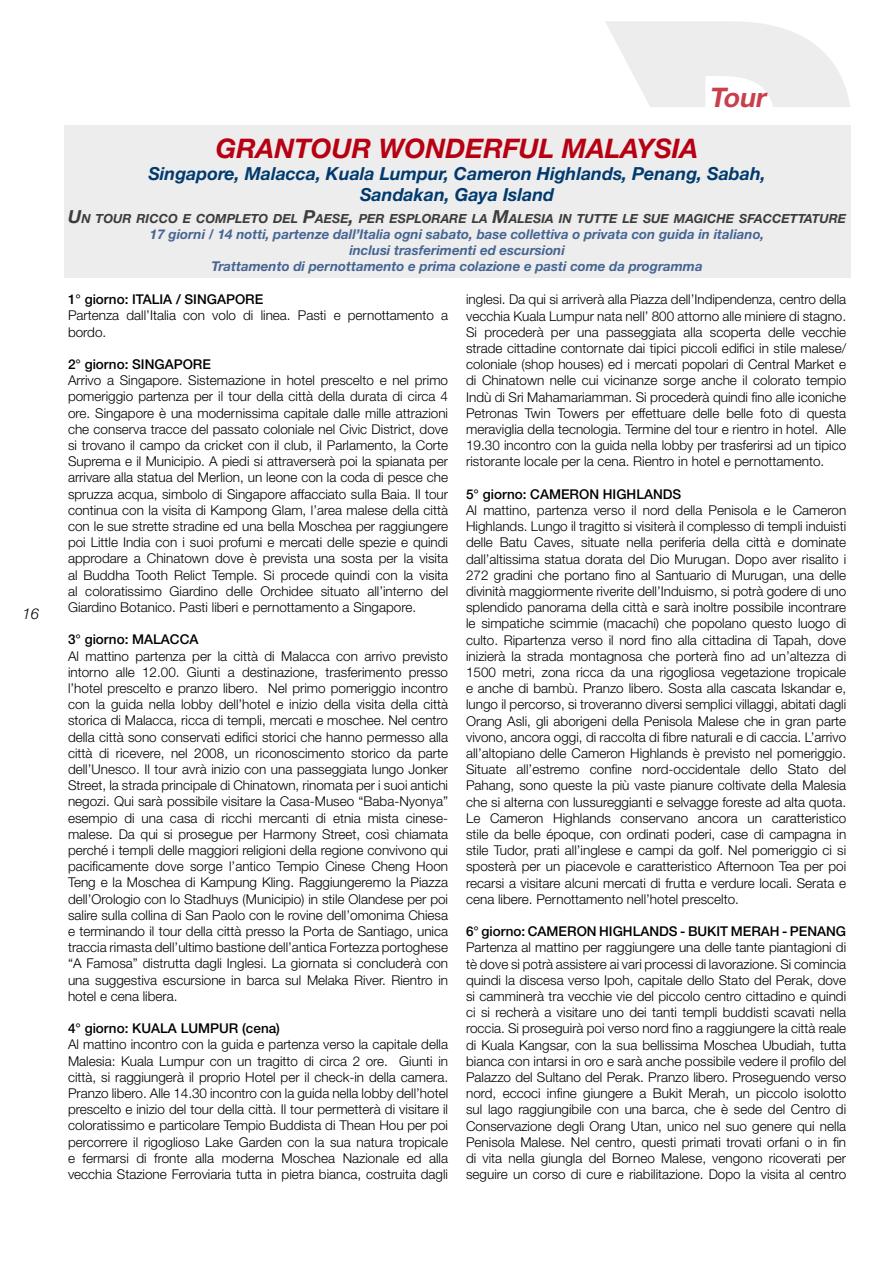
<style>
.page{position:relative;width:893px;height:1263px;background:#fff}
.page>*{position:absolute;margin:0;border:0;box-sizing:border-box;transform-origin:0 0}
.t1{font:italic 700 27px "Helvetica Neue";color:#b70012}
.t2{font:italic 700 27px "Helvetica Neue";color:#c9404d}
.t3{font:italic 700 18px/21.6px "Helvetica Neue";color:#003a6e;text-align:center}
.t4{font:italic 300 15px "Helvetica Neue";color:#000}
.t5{font:300 13.5px/16.2px "Helvetica Neue";color:#000;text-align:justify}
.t6{font:italic 700 13.5px/16.2px "Helvetica Neue";color:#466594;text-align:center}
.t7{font:500 13.5px "Helvetica Neue";color:#000}
.t8{font:italic 700 12.6px "Helvetica Neue";color:#3c3c3b}
.s1{font-size:18px}
</style>
<div class="page">
<svg style="left:605px;top:21px;width:245px;height:86px"></svg>
<div style="left:64px;top:125px;width:786px;height:152px;background:#ededed"></div>
<p class="t4" style="left:22px;top:602px;width:18px">16</p>
<h1 class="t2" style="left:709px;top:76px;width:66px">Tour</h1>
<h1 class="t1" style="left:216px;top:127px;width:484px">GRANTOUR WONDERFUL MALAYSIA</h1>
<h2 class="t3" style="left:148px;top:163px;width:619px">Singapore, Malacca, Kuala Lumpur, Cameron Highlands, Penang, Sabah,<br>Sandakan, Gaya Island</h2>
<p class="t8" style="left:68px;top:208px;width:780px"><span class="s1">U</span>N TOUR RICCO E COMPLETO DEL <span class="s1">P</span>AESE<span class="s1">,</span> PER ESPLORARE LA <span class="s1">M</span>ALESIA IN TUTTE LE SUE MAGICHE SFACCETTATURE</p>
<p class="t6" style="left:150px;top:226px;width:616px">17 giorni / 14 notti, partenze dall’Italia ogni sabato, base collettiva o privata con guida in italiano, inclusi trasferimenti ed escursioni<br>Trattamento di pernottamento e prima colazione e pasti come da programma</p>
<p class="t7" style="left:68px;top:288px;width:197px">1° giorno: ITALIA / SINGAPORE</p>
<p class="t5" style="left:68px;top:307px;width:382px">Partenza dall’Italia con volo di linea. Pasti e pernottamento a bordo.</p>
<p class="t7" style="left:68px;top:353px;width:144px">2° giorno: SINGAPORE</p>
<p class="t5" style="left:68px;top:371px;width:382px">Arrivo a Singapore. Sistemazione in hotel prescelto e nel primo pomeriggio partenza per il tour della città della durata di circa 4 ore. Singapore è una modernissima capitale dalle mille attrazioni che conserva tracce del passato coloniale nel Civic District, dove si trovano il campo da cricket con il club, il Parlamento, la Corte Suprema e il Municipio. A piedi si attraverserà poi la spianata per arrivare alla statua del Merlion, un leone con la coda di pesce che spruzza acqua, simbolo di Singapore affacciato sulla Baia. Il tour continua con la visita di Kampong Glam, l’area malese della città con le sue strette stradine ed una bella Moschea per raggiungere poi Little India con i suoi profumi e mercati delle spezie e quindi approdare a Chinatown dove è prevista una sosta per la visita al Buddha Tooth Relict Temple. Si procede quindi con la visita al coloratissimo Giardino delle Orchidee situato all’interno del Giardino Botanico. Pasti liberi e pernottamento a Singapore.</p>
<p class="t7" style="left:68px;top:629px;width:132px">3° giorno: MALACCA</p>
<p class="t5" style="left:68px;top:647px;width:382px">Al mattino partenza per la città di Malacca con arrivo previsto intorno alle 12.00. Giunti a destinazione, trasferimento presso l’hotel prescelto e pranzo libero. Nel primo pomeriggio incontro con la guida nella lobby dell’hotel e inizio della visita della città storica di Malacca, ricca di templi, mercati e moschee. Nel centro della città sono conservati edifici storici che hanno permesso alla città di ricevere, nel 2008, un riconoscimento storico da parte dell’Unesco. Il tour avrà inizio con una passeggiata lungo Jonker Street, la strada principale di Chinatown, rinomata per i suoi antichi negozi. Qui sarà possibile visitare la Casa-Museo “Baba-Nyonya” esempio di una casa di ricchi mercanti di etnia mista cinese&shy;malese. Da qui si prosegue per Harmony Street, così chiamata perché i templi delle maggiori religioni della regione convivono qui pacificamente dove sorge l’antico Tempio Cinese Cheng Hoon Teng e la Moschea di Kampung Kling. Raggiungeremo la Piazza dell’Orologio con lo Stadhuys (Municipio) in stile Olandese per poi salire sulla collina di San Paolo con le rovine dell’omonima Chiesa e terminando il tour della città presso la Porta de Santiago, unica traccia rimasta dell’ultimo bastione dell’antica Fortezza portoghese “A Famosa” distrutta dagli Inglesi. La giornata si concluderà con una suggestiva escursione in barca sul Melaka River. Rientro in hotel e cena libera.</p>
<p class="t7" style="left:68px;top:1017px;width:213px">4° giorno: KUALA LUMPUR (cena)</p>
<p class="t5" style="left:68px;top:1036px;width:382px">Al mattino incontro con la guida e partenza verso la capitale della Malesia: Kuala Lumpur con un tragitto di circa 2 ore. Giunti in città, si raggiungerà il proprio Hotel per il check-in della camera.<br>Pranzo libero. Alle 14.30 incontro con la guida nella lobby dell’hotel prescelto e inizio del tour della città. Il tour permetterà di visitare il coloratissimo e particolare Tempio Buddista di Thean Hou per poi percorrere il rigoglioso Lake Garden con la sua natura tropicale e fermarsi di fronte alla moderna Moschea Nazionale ed alla vecchia Stazione Ferroviaria tutta in pietra bianca, costruita dagli</p>
<p class="t5" style="left:466px;top:291px;width:382px">inglesi. Da qui si arriverà alla Piazza dell’Indipendenza, centro della vecchia Kuala Lumpur nata nell’ 800 attorno alle miniere di stagno.<br>Si procederà per una passeggiata alla scoperta delle vecchie strade cittadine contornate dai tipici piccoli edifici in stile malese/ coloniale (shop houses) ed i mercati popolari di Central Market e di Chinatown nelle cui vicinanze sorge anche il colorato tempio Indù di Sri Mahamariamman. Si procederà quindi fino alle iconiche Petronas Twin Towers per effettuare delle belle foto di questa meraviglia della tecnologia. Termine del tour e rientro in hotel. Alle 19.30 incontro con la guida nella lobby per trasferirsi ad un tipico ristorante locale per la cena. Rientro in hotel e pernottamento.</p>
<p class="t7" style="left:466px;top:483px;width:217px">5° giorno: CAMERON HIGHLANDS</p>
<p class="t5" style="left:466px;top:501px;width:382px">Al mattino, partenza verso il nord della Penisola e le Cameron Highlands. Lungo il tragitto si visiterà il complesso di templi induisti delle Batu Caves, situate nella periferia della città e dominate dall’altissima statua dorata del Dio Murugan. Dopo aver risalito i 272 gradini che portano fino al Santuario di Murugan, una delle divinità maggiormente riverite dell’Induismo, si potrà godere di uno splendido panorama della città e sarà inoltre possibile incontrare le simpatiche scimmie (macachi) che popolano questo luogo di culto. Ripartenza verso il nord fino alla cittadina di Tapah, dove inizierà la strada montagnosa che porterà fino ad un’altezza di 1500 metri, zona ricca da una rigogliosa vegetazione tropicale e anche di bambù. Pranzo libero. Sosta alla cascata Iskandar e, lungo il percorso, si troveranno diversi semplici villaggi, abitati dagli Orang Asli, gli aborigeni della Penisola Malese che in gran parte vivono, ancora oggi, di raccolta di fibre naturali e di caccia. L’arrivo all’altopiano delle Cameron Highlands è previsto nel pomeriggio.<br>Situate all’estremo confine nord-occidentale dello Stato del Pahang, sono queste la più vaste pianure coltivate della Malesia che si alterna con lussureggianti e selvagge foreste ad alta quota.<br>Le Cameron Highlands conservano ancora un caratteristico stile da belle époque, con ordinati poderi, case di campagna in stile Tudor, prati all’inglese e campi da golf. Nel pomeriggio ci si sposterà per un piacevole e caratteristico Afternoon Tea per poi recarsi a visitare alcuni mercati di frutta e verdure locali. Serata e cena libere. Pernottamento nell’hotel prescelto.</p>
<p class="t7" style="left:466px;top:920px;width:382px">6° giorno: CAMERON HIGHLANDS - BUKIT MERAH - PENANG</p>
<p class="t5" style="left:466px;top:939px;width:382px">Partenza al mattino per raggiungere una delle tante piantagioni di tè dove si potrà assistere ai vari processi di lavorazione. Si comincia quindi la discesa verso Ipoh, capitale dello Stato del Perak, dove si camminerà tra vecchie vie del piccolo centro cittadino e quindi ci si recherà a visitare uno dei tanti templi buddisti scavati nella roccia. Si proseguirà poi verso nord fino a raggiungere la città reale di Kuala Kangsar, con la sua bellissima Moschea Ubudiah, tutta bianca con intarsi in oro e sarà anche possibile vedere il profilo del Palazzo del Sultano del Perak. Pranzo libero. Proseguendo verso nord, eccoci infine giungere a Bukit Merah, un piccolo isolotto sul lago raggiungibile con una barca, che è sede del Centro di Conservazione degli Orang Utan, unico nel suo genere qui nella Penisola Malese. Nel centro, questi primati trovati orfani o in fin di vita nella giungla del Borneo Malese, vengono ricoverati per seguire un corso di cure e riabilitazione. Dopo la visita al centro</p>
</div>
